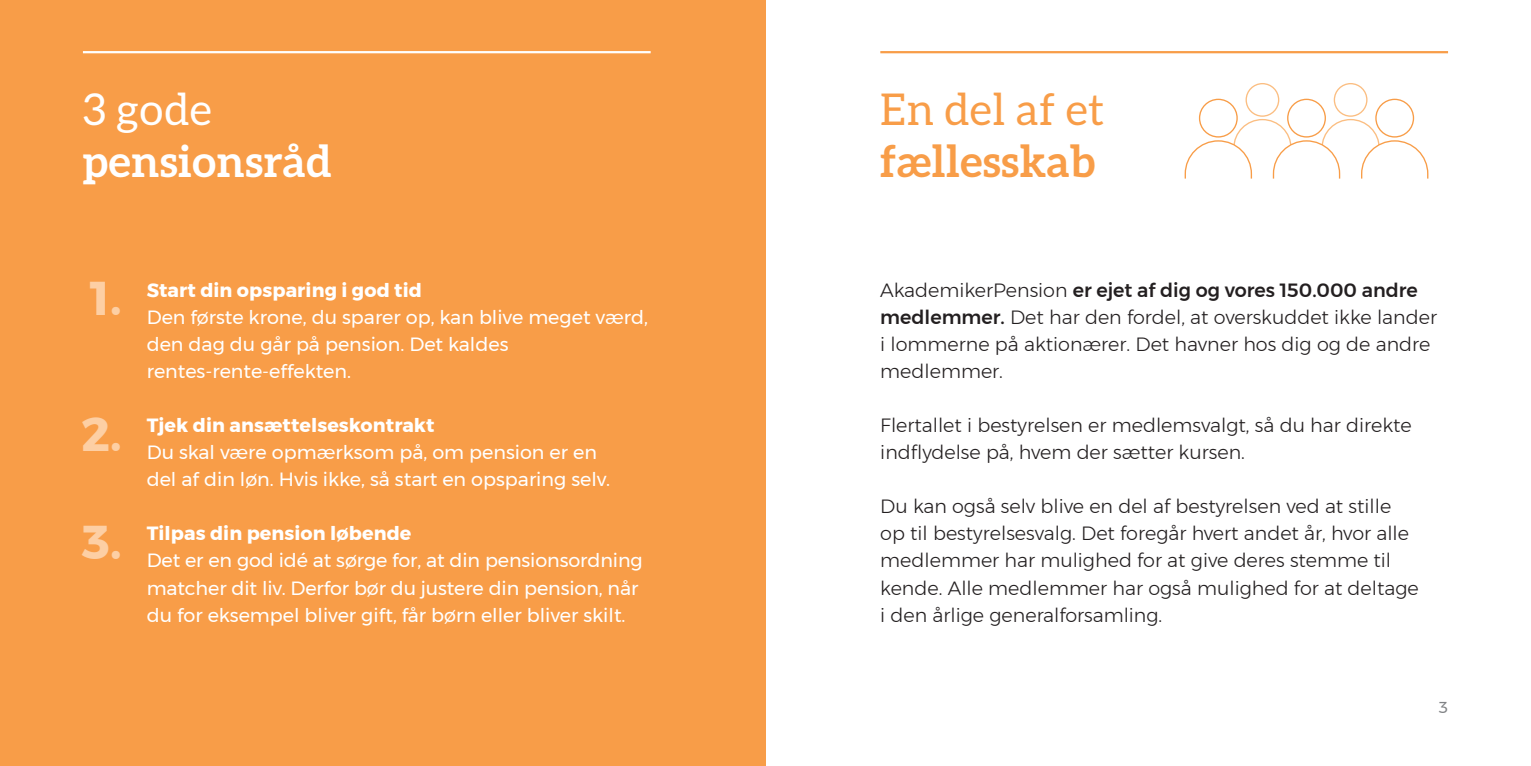
<style>
.page{position:relative;width:1531px;height:766px;background:#fff}
.page>*{position:absolute;margin:0;border:0;box-sizing:border-box;transform-origin:0 0}
.Mellemrubrik{font:700 47.25px "Montserrat";color:#fdcfa4}
.t1{font:700 43.88px "Aleo";letter-spacing:.015em;color:#fff}
.t2{font:700 43.88px "Aleo";letter-spacing:.015em;color:#f89d48}
.t3{font:43.88px "Aleo";letter-spacing:.015em;color:#f89d48}
.t4{font:43.88px "Aleo";color:#fff}
.Brød{font:300 19.12px/27px "Montserrat";color:#231f20}
.Brød-2{font:19.12px/27px "Montserrat";color:#fff}
.Mellemrubrik-2{font:19.12px/27px "Montserrat";color:#fff}
.Mellemrubrik-3{font:700 19.12px "Montserrat";letter-spacing:.005em;color:#fff}
.Brød-3{font:15.75px "Montserrat";color:#808285}
.s1{font-weight:500}
</style>
<div class="page">
<div style="left:0;top:0;width:765px;height:765px;background:#f89d48"></div>
<div style="left:1333px;top:83px;width:34px;height:34px;border:1px solid #fbbe82;border-radius:50%"></div>
<div style="left:1245px;top:83px;width:34px;height:34px;border:1px solid #fbbe82;border-radius:50%"></div>
<div style="left:1199px;top:99px;width:39px;height:38px;border:1px solid #f89d48;border-radius:50%"></div>
<div style="left:1287px;top:99px;width:39px;height:38px;border:1px solid #f89d48;border-radius:50%"></div>
<svg style="left:1184px;top:118px;width:245px;height:61px"></svg>
<div style="left:1376px;top:99px;width:37px;height:38px;background:#fff;border-radius:50%"></div>
<div style="left:1375px;top:99px;width:39px;height:38px;border:1px solid #f89d48;border-radius:50%"></div>
<hr style="left:880px;top:51px;width:568px;height:2px;background:#f89d48">
<hr style="left:83px;top:51px;width:568px;height:2px;background:#fff">
<p class="t4" style="left:83px;top:84px;width:130px">3 gode</p>
<p class="t1" style="left:83px;top:135px;width:250px">pensionsråd</p>
<p class="Mellemrubrik" style="left:91px;top:261px;width:32px">1.</p>
<p class="Mellemrubrik" style="left:81px;top:396px;width:42px">2.</p>
<p class="Mellemrubrik" style="left:82px;top:504px;width:42px">3.</p>
<p class="Mellemrubrik-3" style="left:147px;top:275px;width:277px">Start din opsparing i god tid</p>
<p class="Mellemrubrik-2" style="left:147px;top:304px;width:503px">Den første krone, du sparer op, kan blive meget værd, den dag du går på pension. Det kaldes rentes-rente-effekten.</p>
<p class="Mellemrubrik-3" style="left:147px;top:410px;width:289px">Tjek din ansættelseskontrakt</p>
<p class="Brød-2" style="left:147px;top:439px;width:465px">Du skal være opmærksom på, om pension er en del af din løn. Hvis ikke, så start en opsparing selv.</p>
<p class="Mellemrubrik-3" style="left:147px;top:518px;width:266px">Tilpas din pension løbende</p>
<p class="Brød-2" style="left:147px;top:547px;width:497px">Det er en god idé at sørge for, at din pensionsordning matcher dit liv. Derfor bør du justere din pension, når du for eksempel bliver gift, får børn eller bliver skilt.</p>
<p class="t3" style="left:880px;top:84px;width:226px">En del af et</p>
<p class="t2" style="left:880px;top:135px;width:216px">fællesskab</p>
<p class="Brød" style="left:880px;top:276px;width:558px">AkademikerPension <span class="s1">er ejet af dig og vores 150.000 andre medlemmer.</span> Det har den fordel, at overskuddet ikke lander i lommerne på aktionærer. Det havner hos dig og de andre medlemmer.</p>
<p class="Brød" style="left:880px;top:411px;width:533px">Flertallet i bestyrelsen er medlemsvalgt, så du har direkte indflydelse på, hvem der sætter kursen.</p>
<p class="Brød" style="left:880px;top:492px;width:540px">Du kan også selv blive en del af bestyrelsen ved at stille op til bestyrelsesvalg. Det foregår hvert andet år, hvor alle medlemmer har mulighed for at give deres stemme til kende. Alle medlemmer har også mulighed for at deltage i den årlige generalforsamling.</p>
<p class="Brød-3" style="left:1439px;top:695px;width:11px">3</p>
</div>
